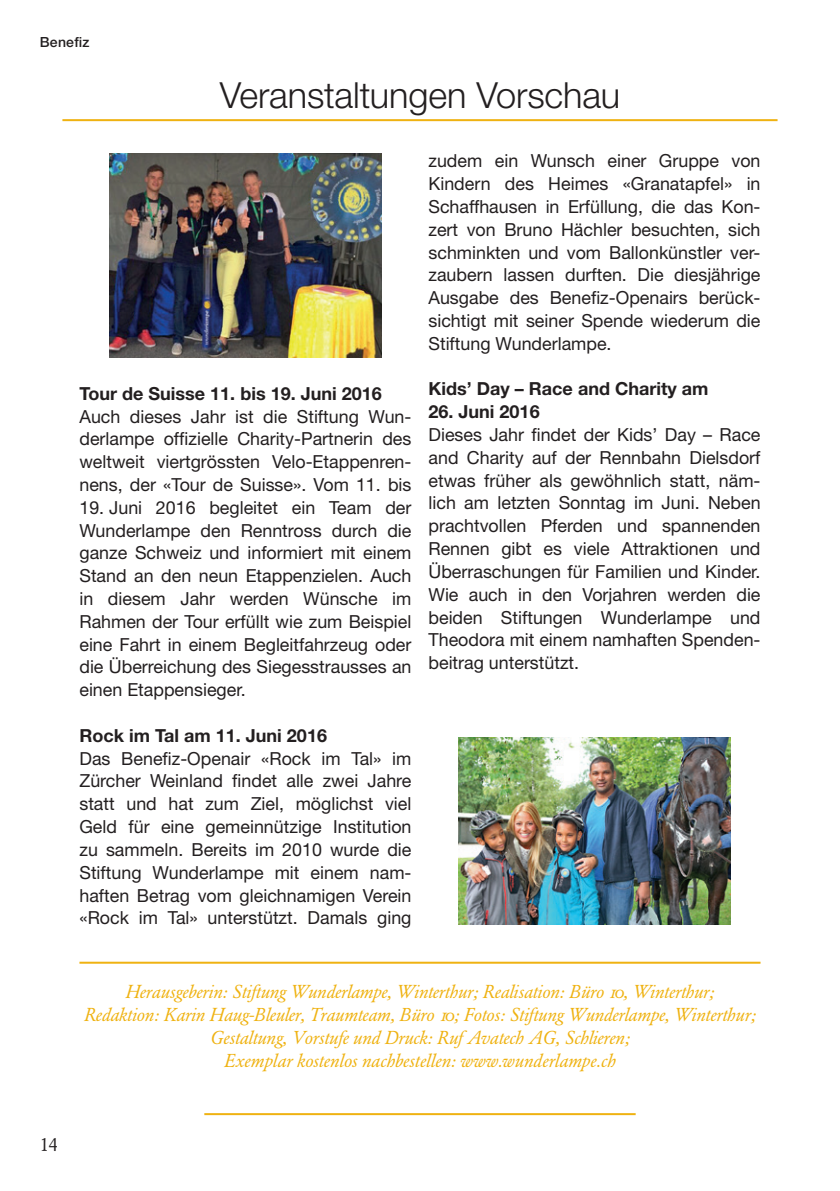
<style>
.page{position:relative;width:840px;height:1191px;background:#fff}
.page>*{position:absolute;margin:0;border:0;box-sizing:border-box;transform-origin:0 0}
.t1{font:300 36px "Helvetica Neue";letter-spacing:-.005em;color:#231f20}
.t2{font:18px/22.8px "Helvetica Neue";color:#231f20;text-align:justify}
.t3{font:18px/23px "GA12 Italic Oldfigures";color:#efb211;text-align:center}
.t4{font:700 18px "Helvetica Neue";color:#231f20}
.t5{font:18px "GA12";color:#231f20}
.t6{font:500 14px "Helvetica Neue";letter-spacing:.02em;color:#231f20}
</style>
<div class="page">
<hr style="left:204px;top:1113px;width:431px;height:2px;background:#efb211">
<hr style="left:62px;top:119px;width:715px;height:2px;background:#efb211">
<hr style="left:79px;top:961px;width:681px;height:2px;background:#efb211">
<img style="left:109px;top:153px;width:272px;height:204px">
<img style="left:458px;top:737px;width:272px;height:187px">
<p class="t6" style="left:40px;top:34px;width:51px">Benefiz</p>
<h1 class="t1" style="left:219px;top:73px;width:402px">Veranstaltungen Vorschau</h1>
<p class="t4" style="left:79px;top:382px;width:304px">Tour de Suisse 11. bis 19. Juni 2016</p>
<p class="t2" style="left:79px;top:404px;width:333px">Auch dieses Jahr ist die Stiftung Wun&shy;derlampe offizielle Charity-Partnerin des weltweit viertgrössten Velo-Etappenren&shy;nens, der «Tour de Suisse». Vom 11. bis</p>
<p class="t2" style="left:79px;top:496px;width:333px">19. Juni 2016 begleitet ein Team der Wunderlampe den Renntross durch die ganze Schweiz und informiert mit einem Stand an den neun Etappenzielen. Auch in diesem Jahr werden Wünsche im Rahmen der Tour erfüllt wie zum Beispiel eine Fahrt in einem Begleitfahrzeug oder die Überreichung des Siegesstrausses an einen Etappensieger.</p>
<p class="t4" style="left:79px;top:724px;width:249px">Rock im Tal am 11. Juni 2016</p>
<p class="t2" style="left:79px;top:746px;width:333px">Das Benefiz-Openair «Rock im Tal» im Zürcher Weinland findet alle zwei Jahre statt und hat zum Ziel, möglichst viel Geld für eine gemeinnützige Institution zu sammeln. Bereits im 2010 wurde die Stiftung Wunderlampe mit einem nam&shy;haften Betrag vom gleichnamigen Verein «Rock im Tal» unterstützt. Damals ging</p>
<p class="t2" style="left:428px;top:149px;width:333px">zudem ein Wunsch einer Gruppe von Kindern des Heimes «Granatapfel» in Schaffhausen in Erfüllung, die das Kon&shy;zert von Bruno Hächler besuchten, sich schminkten und vom Ballonkünstler ver&shy;zaubern lassen durften. Die diesjährige Ausgabe des Benefiz-Openairs berück&shy;sichtigt mit seiner Spende wiederum die Stiftung Wunderlampe.</p>
<p class="t4" style="left:428px;top:378px;width:281px">Kids’ Day – Race and Charity am</p>
<p class="t4" style="left:428px;top:401px;width:113px">26. Juni 2016</p>
<p class="t2" style="left:428px;top:423px;width:333px">Dieses Jahr findet der Kids’ Day – Race and Charity auf der Rennbahn Dielsdorf etwas früher als gewöhnlich statt, näm&shy;lich am letzten Sonntag im Juni. Neben prachtvollen Pferden und spannenden Rennen gibt es viele Attraktionen und Überraschungen für Familien und Kinder.<br>Wie auch in den Vorjahren werden die beiden Stiftungen Wunderlampe und Theodora mit einem namhaften Spenden&shy;beitrag unterstützt.</p>
<p class="t5" style="left:40px;top:1134px;width:20px">14</p>
<p class="t3" style="left:84px;top:980px;width:673px">Herausgeberin: Stiftung Wunderlampe, Winterthur; Realisation: Büro 10, Winterthur;<br>Redaktion: Karin Haug-Bleuler, Traumteam, Büro 10; Fotos: Stiftung Wunderlampe, Winterthur; Gestaltung, Vorstufe und Druck: Ruf Avatech AG, Schlieren;<br>Exemplar kostenlos nachbestellen: www.wunderlampe.ch</p>
</div>
